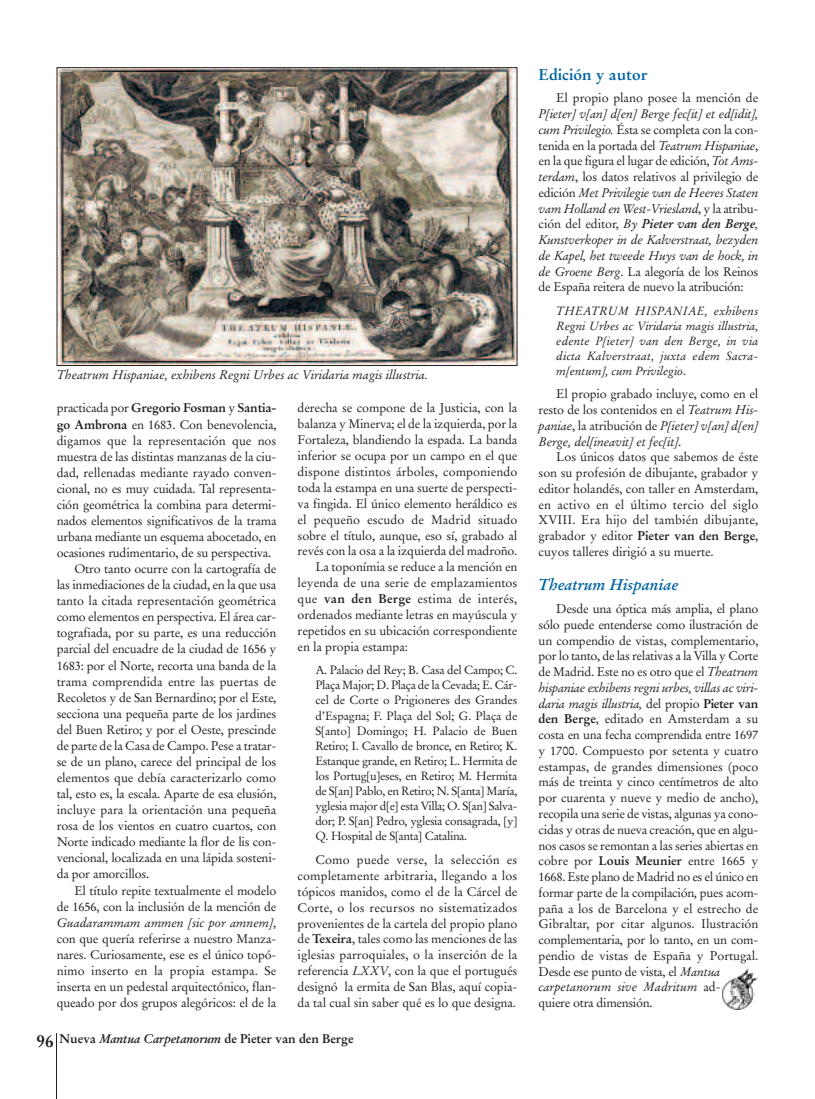
<style>
.page{position:relative;width:815px;height:1099px;background:#fff}
.page>*{position:absolute;margin:0;border:0;box-sizing:border-box;transform-origin:0 0}
.t1{font:italic 700 15.62px "Stempel Garamond";color:#0065a4}
.t2{font:700 15.62px "Stempel Garamond";color:#0065a4}
.t3{font:12.5px/15.8px "Stempel Garamond";letter-spacing:-.015em;color:#231f20;text-align:justify}
.t4{font:italic 12.5px/15.8px "Stempel Garamond";letter-spacing:-.01em;color:#231f20;text-align:justify}
.t5{font:12.5px "Stempel Garamond";letter-spacing:.005em;color:#231f20}
.t6{font:700 12.5px "Stempel Garamond";letter-spacing:-.01em;color:#231f20}
.t7{font:12.5px "Stempel Garamond";letter-spacing:.01em;color:#231f20}
.t8{font:11.88px/15.1px "Stempel Garamond";letter-spacing:-.03em;color:#231f20;text-align:justify}
.t9{font:italic 11.88px/15px "Stempel Garamond";letter-spacing:.01em;color:#231f20;text-align:justify}
.s1{font-weight:400}
.s2{font-weight:700}
.s3{font-style:normal}
.s4{font-style:italic}
.s5{font-size:17.5px}
</style>
<div class="page">
<hr style="left:56px;top:1033px;width:1px;height:65px;background:#231f20">
<img style="left:722px;top:968px;width:36px;height:41px">
<img style="left:59px;top:69px;width:456px;height:295px">
<div style="left:57px;top:67px;width:460px;height:299px;border:1px solid #231f20"></div>
<p class="t4" style="left:57px;top:368px;width:373px">Theatrum Hispaniae, exhibens Regni Urbes ac Viridaria magis illustria.</p>
<p class="t6" style="left:57px;top:402px;width:221px"><span class="s1">practicada por</span> Gregorio Fosman <span class="s1">y</span> Santia-</p>
<p class="t3" style="left:57px;top:417px;width:221px"><span class="s2">go Ambrona</span> en 1683. Con benevolencia,</p>
<p class="t3" style="left:57px;top:433px;width:221px">digamos que la representación que nos</p>
<p class="t3" style="left:57px;top:449px;width:221px">muestra de las distintas manzanas de la ciu-</p>
<p class="t3" style="left:57px;top:465px;width:221px">dad, rellenadas mediante rayado conven-</p>
<p class="t3" style="left:57px;top:481px;width:221px">cional, no es muy cuidada. Tal representa-</p>
<p class="t3" style="left:57px;top:498px;width:221px">ción geométrica la combina para determi-</p>
<p class="t3" style="left:57px;top:514px;width:221px">nados elementos significativos de la trama</p>
<p class="t3" style="left:57px;top:530px;width:221px">urbana mediante un esquema abocetado, en</p>
<p class="t3" style="left:57px;top:546px;width:216px">ocasiones rudimentario, de su perspectiva.</p>
<p class="t3" style="left:74px;top:562px;width:203px">Otro tanto ocurre con la cartografía de</p>
<p class="t3" style="left:57px;top:578px;width:221px">las inmediaciones de la ciudad, en la que usa</p>
<p class="t3" style="left:57px;top:594px;width:221px">tanto la citada representación geométrica</p>
<p class="t3" style="left:57px;top:610px;width:221px">como elementos en perspectiva. El área car-</p>
<p class="t3" style="left:57px;top:626px;width:221px">tografiada, por su parte, es una reducción</p>
<p class="t3" style="left:57px;top:642px;width:221px">parcial del encuadre de la ciudad de 1656 y</p>
<p class="t3" style="left:57px;top:658px;width:221px">1683: por el Norte, recorta una banda de la</p>
<p class="t3" style="left:57px;top:674px;width:221px">trama comprendida entre las puertas de</p>
<p class="t3" style="left:57px;top:690px;width:221px">Recoletos y de San Bernardino; por el Este,</p>
<p class="t3" style="left:57px;top:706px;width:221px">secciona una pequeña parte de los jardines</p>
<p class="t3" style="left:57px;top:722px;width:221px">del Buen Retiro; y por el Oeste, prescinde</p>
<p class="t3" style="left:57px;top:738px;width:221px">de parte de la Casa de Campo. Pese a tratar-</p>
<p class="t3" style="left:57px;top:755px;width:221px">se de un plano, carece del principal de los</p>
<p class="t3" style="left:57px;top:771px;width:221px">elementos que debía caracterizarlo como</p>
<p class="t3" style="left:57px;top:787px;width:221px">tal, esto es, la escala. Aparte de esa elusión,</p>
<p class="t3" style="left:57px;top:803px;width:221px">incluye para la orientación una pequeña</p>
<p class="t3" style="left:57px;top:819px;width:221px">rosa de los vientos en cuatro cuartos, con</p>
<p class="t3" style="left:57px;top:835px;width:221px">Norte indicado mediante la flor de lis con-</p>
<p class="t3" style="left:57px;top:851px;width:221px">vencional, localizada en una lápida sosteni-</p>
<p class="t3" style="left:57px;top:867px;width:94px">da por amorcillos.</p>
<p class="t3" style="left:74px;top:883px;width:204px">El título repite textualmente el modelo</p>
<p class="t3" style="left:57px;top:899px;width:221px">de 1656, con la inclusión de la mención de</p>
<p class="t4" style="left:57px;top:915px;width:221px">Guadarammam ammen [sic por amnem]<span class="s3">,</span></p>
<p class="t3" style="left:57px;top:931px;width:221px">con que quería referirse a nuestro Manza-</p>
<p class="t3" style="left:57px;top:947px;width:221px">nares. Curiosamente, ese es el único topó-</p>
<p class="t5" style="left:57px;top:965px;width:221px">nimo inserto en la propia estampa. Se</p>
<p class="t3" style="left:57px;top:979px;width:221px">inserta en un pedestal arquitectónico, flan-</p>
<p class="t3" style="left:57px;top:995px;width:221px">queado por dos grupos alegóricos: el de la</p>
<p class="t3" style="left:298px;top:401px;width:221px">derecha se compone de la Justicia, con la</p>
<p class="t3" style="left:298px;top:417px;width:221px">balanza y Minerva; el de la izquierda, por la</p>
<p class="t3" style="left:298px;top:433px;width:221px">Fortaleza, blandiendo la espada. La banda</p>
<p class="t3" style="left:298px;top:449px;width:221px">inferior se ocupa por un campo en el que</p>
<p class="t5" style="left:298px;top:466px;width:221px">dispone distintos árboles, componiendo</p>
<p class="t3" style="left:298px;top:481px;width:221px">toda la estampa en una suerte de perspecti-</p>
<p class="t3" style="left:298px;top:496px;width:221px">va fingida. El único elemento heráldico es</p>
<p class="t5" style="left:298px;top:514px;width:221px">el pequeño escudo de Madrid situado</p>
<p class="t3" style="left:298px;top:528px;width:221px">sobre el título, aunque, eso sí, grabado al</p>
<p class="t3" style="left:298px;top:544px;width:221px">revés con la osa a la izquierda del madroño.</p>
<p class="t3" style="left:315px;top:560px;width:204px">La toponímia se reduce a la mención en</p>
<p class="t5" style="left:298px;top:577px;width:221px">leyenda de una serie de emplazamientos</p>
<p class="t7" style="left:298px;top:593px;width:221px">que <span class="s2">van den Berge</span> estima de interés,</p>
<p class="t3" style="left:298px;top:608px;width:221px">ordenados mediante letras en mayúscula y</p>
<p class="t3" style="left:298px;top:624px;width:221px">repetidos en su ubicación correspondiente</p>
<p class="t3" style="left:298px;top:639px;width:112px">en la propia estampa:</p>
<p class="t8" style="left:315px;top:663px;width:204px">A. Palacio del Rey; B. Casa del Campo; C.<br>Plaça Major; D. Plaça de la Cevada; E. Cár&shy;cel de Corte o Prigioneres des Grandes d’Espagna; F. Plaça del Sol; G. Plaça de S[anto] Domingo; H. Palacio de Buen Retiro; I. Cavallo de bronce, en Retiro; K.<br>Estanque grande, en Retiro; L. Hermita de los Portug[u]eses, en Retiro; M. Hermita de S[an] Pablo, en Retiro; N. S[anta] María, yglesia major d[e] esta Villa; O. S[an] Salva&shy;dor; P. S[an] Pedro, yglesia consagrada, [y] Q. Hospital de S[anta] Catalina.</p>
<p class="t3" style="left:298px;top:852px;width:221px;text-indent:18px">Como puede verse, la selección es completamente arbitraria, llegando a los tópicos manidos, como el de la Cárcel de Corte, o los recursos no sistematizados provenientes de la cartela del propio plano de <span class="s2">Texeira</span>, tales como las menciones de las iglesias parroquiales, o la inserción de la referencia <span class="s4">LXXV</span>, con la que el portugués designó la ermita de San Blas, aquí copia&shy;da tal cual sin saber qué es lo que designa.</p>
<p class="t6" style="left:36px;top:1033px;width:319px"><span class="s5">96</span> Nueva <span class="s4">Mantua Carpetanorum</span> de Pieter van den Berge</p>
<p class="t2" style="left:539px;top:67px;width:111px">Edición y autor</p>
<p class="t3" style="left:556px;top:91px;width:204px">El propio plano posee la mención de</p>
<p class="t4" style="left:539px;top:107px;width:221px">P[ieter] v[an] d[en] Berge fec[it] et ed[idit], cum Privilegio. <span class="s3">Ésta se completa con la con&shy;tenida en la portada del</span> Teatrum Hispaniae<span class="s3">, en la que figura el lugar de edición,</span> Tot Ams&shy;terdam<span class="s3">, los datos relativos al privilegio de edición</span> Met Privilegie van de Heeres Staten vam Holland en West-Vriesland<span class="s3">, y la atribu&shy;ción del editor,</span> By <span class="s2">Pieter van den Berge</span>, Kunstverkoper in de Kalverstraat, bezyden de Kapel, het tweede Huys van de hock, in de Groene Berg<span class="s3">. La alegoría de los Reinos de España reitera de nuevo la atribución:</span></p>
<p class="t9" style="left:556px;top:304px;width:204px">THEATRUM HISPANIAE, exhibens Regni Urbes ac Viridaria magis illustria, edente P[ieter] van den Berge, in via dicta Kalverstraat, juxta edem Sacra&shy;m[entum], cum Privilegio<span class="s3">.</span></p>
<p class="t3" style="left:539px;top:387px;width:221px;text-indent:18px">El propio grabado incluye, como en el resto de los contenidos en el <span class="s4">Teatrum His&shy;paniae</span>, la atribución de <span class="s4">P[ieter] v[an] d[en] Berge, del[ineavit] et fec[it]</span>.</p>
<p class="t3" style="left:539px;top:450px;width:221px;text-indent:18px">Los únicos datos que sabemos de éste son su profesión de dibujante, grabador y editor holandés, con taller en Amsterdam, en activo en el último tercio del siglo XVIII. Era hijo del también dibujante, grabador y editor <span class="s2">Pieter van den Berge</span>, cuyos talleres dirigió a su muerte.</p>
<p class="t1" style="left:539px;top:578px;width:141px">Theatrum Hispaniae</p>
<p class="t3" style="left:539px;top:602px;width:221px;text-align:left;text-indent:18px">Desde una óptica más amplia, el plano sólo puede entenderse como ilustración de un compendio de vistas, complementario, por lo tanto, de las relativas a la Villa y Corte de Madrid. Este no es otro que el <span class="s4">Theatrum hispaniae exhibens regni urbes, villas ac viri&shy;daria magis illustria,</span> del propio <span class="s2">Pieter van den Berge</span>, editado en Amsterdam a su costa en una fecha comprendida entre 1697 y 1700. Compuesto por setenta y cuatro estampas, de grandes dimensiones (poco más de treinta y cinco centímetros de alto por cuarenta y nueve y medio de ancho), recopila una serie de vistas, algunas ya cono&shy;cidas y otras de nueva creación, que en algu&shy;nos casos se remontan a las series abiertas en cobre por <span class="s2">Louis Meunier</span> entre 1665 y 1668. Este plano de Madrid no es el único en formar parte de la compilación, pues acom&shy;paña a los de Barcelona y el estrecho de Gibraltar, por citar algunos. Ilustración complementaria, por lo tanto, en un com&shy;pendio de vistas de España y Portugal.<br>Desde ese punto de vista, el <span class="s4">Mantua carpetanorum sive Madritum</span> ad-<br>quiere otra dimensión.</p>
</div>
